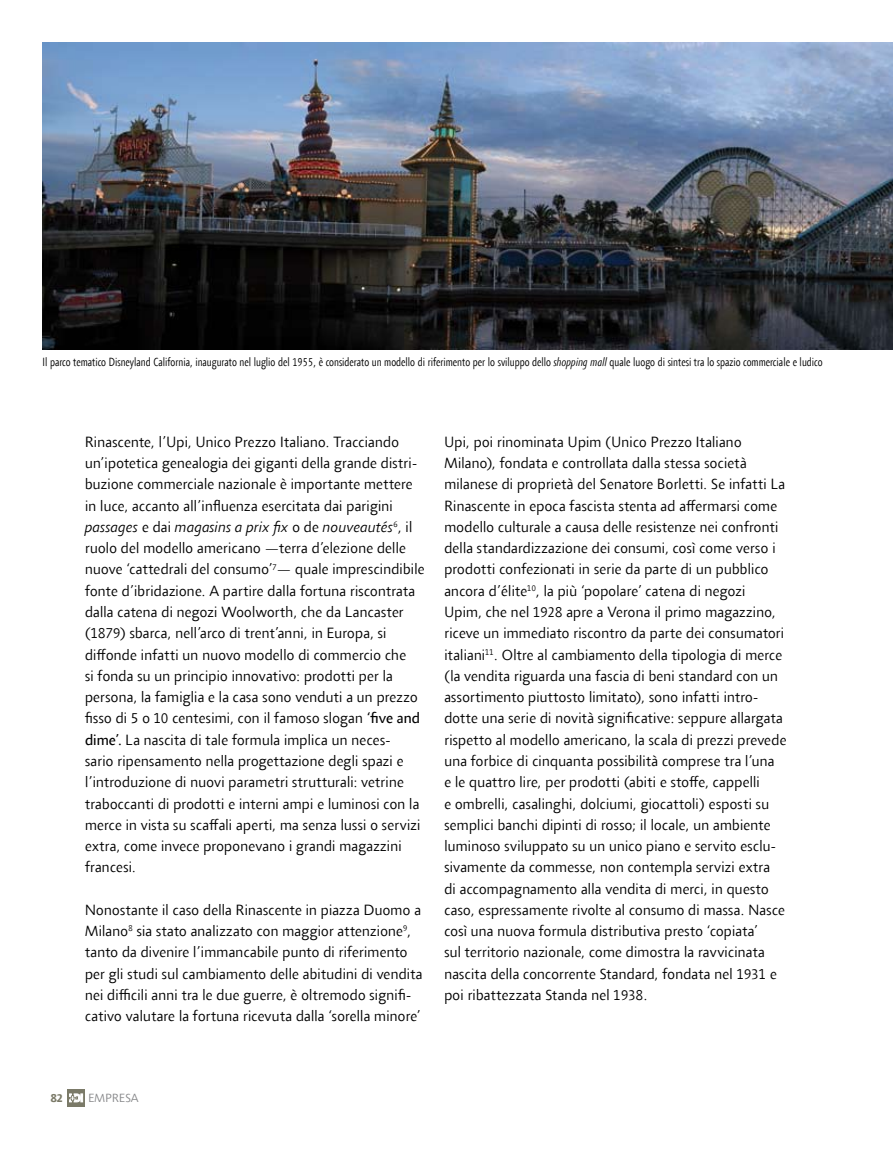
<style>
.page{position:relative;width:893px;height:1149px;background:#fff}
.page>*{position:absolute;margin:0;border:0;box-sizing:border-box;transform-origin:0 0}
.t1{font:300 15px/21.3px "Agilita Com";letter-spacing:.005em;color:#000}
.t2{font:300 condensed 12px "Agilita Com";color:#000}
.t3{font:300 12px "Agilita Com";color:#87888a}
.t4{font:700 12px "Agilita Com";color:#7b7a68}
.s1{font-style:italic}
.s2{font-weight:400}
</style>
<div class="page">
<svg style="left:67px;top:1089px;width:18px;height:17px"></svg>
<svg style="left:69px;top:1093px;width:14px;height:8px"></svg>
<img style="left:43px;top:43px;width:850px;height:306px">
<p class="t2" style="left:43px;top:354px;width:781px">Il parco tematico Disneyland California, inaugurato nel luglio del 1955, è considerato un modello di riferimento per lo sviluppo dello <span class="s1">shopping mall</span> quale luogo di sintesi tra lo spazio commerciale e ludico</p>
<p class="t1" style="left:85px;top:431px;width:341px">Rinascente, l’Upi, Unico Prezzo Italiano. Tracciando un’ipotetica genealogia dei giganti della grande distri&shy;buzione commerciale nazionale è importante mettere in luce, accanto all’influenza esercitata dai parigini <span class="s1">passages</span> e dai <span class="s1">magasins a prix fix</span> o de <span class="s1">nouveautés</span><sup>6</sup>, il ruolo del modello americano —terra d’elezione delle nuove ‘cattedrali del consumo’<sup>7</sup>— quale imprescindibile fonte d’ibridazione. A partire dalla fortuna riscontrata dalla catena di negozi Woolworth, che da Lancaster (1879) sbarca, nell’arco di trent’anni, in Europa, si diffonde infatti un nuovo modello di commercio che<br>si fonda su un principio innovativo: prodotti per la persona, la famiglia e la casa sono venduti a un prezzo fisso di 5 o 10 centesimi, con il famoso slogan <span class="s2">‘five and dime’.</span> La nascita di tale formula implica un neces-<br>sario ripensamento nella progettazione degli spazi e l’introduzione di nuovi parametri strutturali: vetrine traboccanti di prodotti e interni ampi e luminosi con la merce in vista su scaffali aperti, ma senza lussi o servizi extra, come invece proponevano i grandi magazzini francesi.</p>
<p class="t1" style="left:85px;top:898px;width:339px">Nonostante il caso della Rinascente in piazza Duomo a Milano<sup>8</sup> sia stato analizzato con maggior attenzione<sup>9</sup>, tanto da divenire l’immancabile punto di riferimento per gli studi sul cambiamento delle abitudini di vendita nei difficili anni tra le due guerre, è oltremodo signifi&shy;cativo valutare la fortuna ricevuta dalla ‘sorella minore’</p>
<p class="t1" style="left:444px;top:431px;width:344px">Upi, poi rinominata Upim (Unico Prezzo Italiano Milano), fondata e controllata dalla stessa società milanese di proprietà del Senatore Borletti. Se infatti La Rinascente in epoca fascista stenta ad affermarsi come modello culturale a causa delle resistenze nei confronti della standardizzazione dei consumi, così come verso i prodotti confezionati in serie da parte di un pubblico ancora d’élite<sup>10</sup>, la più ‘popolare’ catena di negozi Upim, che nel 1928 apre a Verona il primo magazzino, riceve un immediato riscontro da parte dei consumatori italiani<sup>11</sup>. Oltre al cambiamento della tipologia di merce (la vendita riguarda una fascia di beni standard con un assortimento piuttosto limitato), sono infatti intro&shy;dotte una serie di novità significative: seppure allargata rispetto al modello americano, la scala di prezzi prevede una forbice di cinquanta possibilità comprese tra l’una<br>e le quattro lire, per prodotti (abiti e stoffe, cappelli<br>e ombrelli, casalinghi, dolciumi, giocattoli) esposti su semplici banchi dipinti di rosso; il locale, un ambiente luminoso sviluppato su un unico piano e servito esclu&shy;sivamente da commesse, non contempla servizi extra<br>di accompagnamento alla vendita di merci, in questo caso, espressamente rivolte al consumo di massa. Nasce così una nuova formula distributiva presto ‘copiata’<br>sul territorio nazionale, come dimostra la ravvicinata nascita della concorrente Standard, fondata nel 1931 e poi ribattezzata Standa nel 1938.</p>
<p class="t4" style="left:51px;top:1088px;width:13px">82</p>
<p class="t3" style="left:88px;top:1089px;width:52px">EMPRESA</p>
</div>
